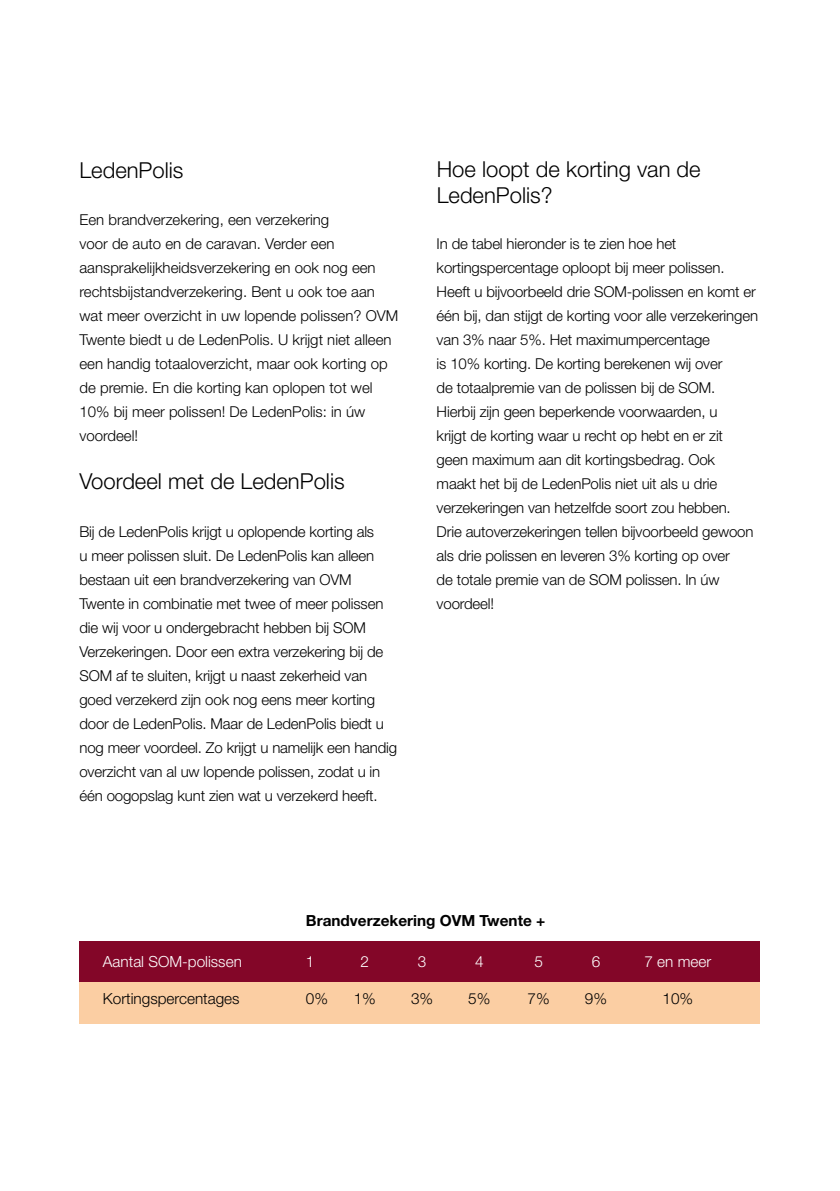
<style>
.page{position:relative;width:840px;height:1191px;background:#fff}
.page>*{position:absolute;margin:0;border:0;box-sizing:border-box;transform-origin:0 0}
.t1{font:300 22px/26px "Helvetica Neue";color:#000}
.t2{font:300 15.4px "Helvetica Neue";color:#000}
.t3{font:300 15.4px "Helvetica Neue";color:#fff}
.t4{font:700 15.4px "Helvetica Neue";color:#000}
.t5{font:300 15px/24px "Helvetica Neue";letter-spacing:-.01em;color:#000}
</style>
<div class="page">
<div style="left:80px;top:947px;width:679px;height:76px;background:#fbcea3"></div>
<div style="left:80px;top:941px;width:679px;height:41px;background:#830628"></div>
<h1 class="t1" style="left:79px;top:156px;width:105px">LedenPolis</h1>
<p class="t5" style="left:79px;top:207px;width:320px">Een brandverzekering, een verzekering<br>voor de auto en de caravan. Verder een aansprakelijkheidsverzekering en ook nog een rechtsbijstandverzekering. Bent u ook toe aan wat meer overzicht in uw lopende polissen? OVM Twente biedt u de LedenPolis. U krijgt niet alleen een handig totaaloverzicht, maar ook korting op de premie. En die korting kan oplopen tot wel 10% bij meer polissen! De LedenPolis: in úw voordeel!</p>
<h1 class="t1" style="left:79px;top:468px;width:266px">Voordeel met de LedenPolis</h1>
<p class="t5" style="left:79px;top:519px;width:319px">Bij de LedenPolis krijgt u oplopende korting als<br>u meer polissen sluit. De LedenPolis kan alleen bestaan uit een brandverzekering van OVM Twente in combinatie met twee of meer polissen die wij voor u ondergebracht hebben bij SOM Verzekeringen. Door een extra verzekering bij de SOM af te sluiten, krijgt u naast zekerheid van goed verzekerd zijn ook nog eens meer korting door de LedenPolis. Maar de LedenPolis biedt u nog meer voordeel. Zo krijgt u namelijk een handig overzicht van al uw lopende polissen, zodat u in één oogopslag kunt zien wat u verzekerd heeft.</p>
<h1 class="t1" style="left:436px;top:155px;width:265px">Hoe loopt de korting van de<br>LedenPolis?</h1>
<p class="t5" style="left:436px;top:231px;width:323px">In de tabel hieronder is te zien hoe het kortingspercentage oploopt bij meer polissen.<br>Heeft u bijvoorbeeld drie SOM-polissen en komt er één bij, dan stijgt de korting voor alle verzekeringen van 3% naar 5%. Het maximumpercentage<br>is 10% korting. De korting berekenen wij over<br>de totaalpremie van de polissen bij de SOM.<br>Hierbij zijn geen beperkende voorwaarden, u<br>krijgt de korting waar u recht op hebt en er zit geen maximum aan dit kortingsbedrag. Ook maakt het bij de LedenPolis niet uit als u drie verzekeringen van hetzelfde soort zou hebben.<br>Drie autoverzekeringen tellen bijvoorbeeld gewoon als drie polissen en leveren 3% korting op over<br>de totale premie van de SOM polissen. In úw voordeel!</p>
<p class="t4" style="left:306px;top:911px;width:241px">Brandverzekering OVM Twente +</p>
<p class="t3" style="left:103px;top:952px;width:140px">Aantal SOM-polissen</p>
<p class="t3" style="left:306px;top:952px;width:10px">1</p>
<p class="t3" style="left:360px;top:952px;width:10px">2</p>
<p class="t3" style="left:417px;top:952px;width:10px">3</p>
<p class="t3" style="left:475px;top:952px;width:10px">4</p>
<p class="t3" style="left:534px;top:952px;width:10px">5</p>
<p class="t3" style="left:591px;top:952px;width:10px">6</p>
<p class="t3" style="left:644px;top:952px;width:68px">7 en meer</p>
<p class="t2" style="left:103px;top:989px;width:138px">Kortingspercentages</p>
<p class="t2" style="left:306px;top:989px;width:24px">0%</p>
<p class="t2" style="left:353px;top:989px;width:24px">1%</p>
<p class="t2" style="left:411px;top:989px;width:24px">3%</p>
<p class="t2" style="left:468px;top:989px;width:24px">5%</p>
<p class="t2" style="left:527px;top:989px;width:24px">7%</p>
<p class="t2" style="left:584px;top:989px;width:24px">9%</p>
<p class="t2" style="left:662px;top:989px;width:32px">10%</p>
</div>
